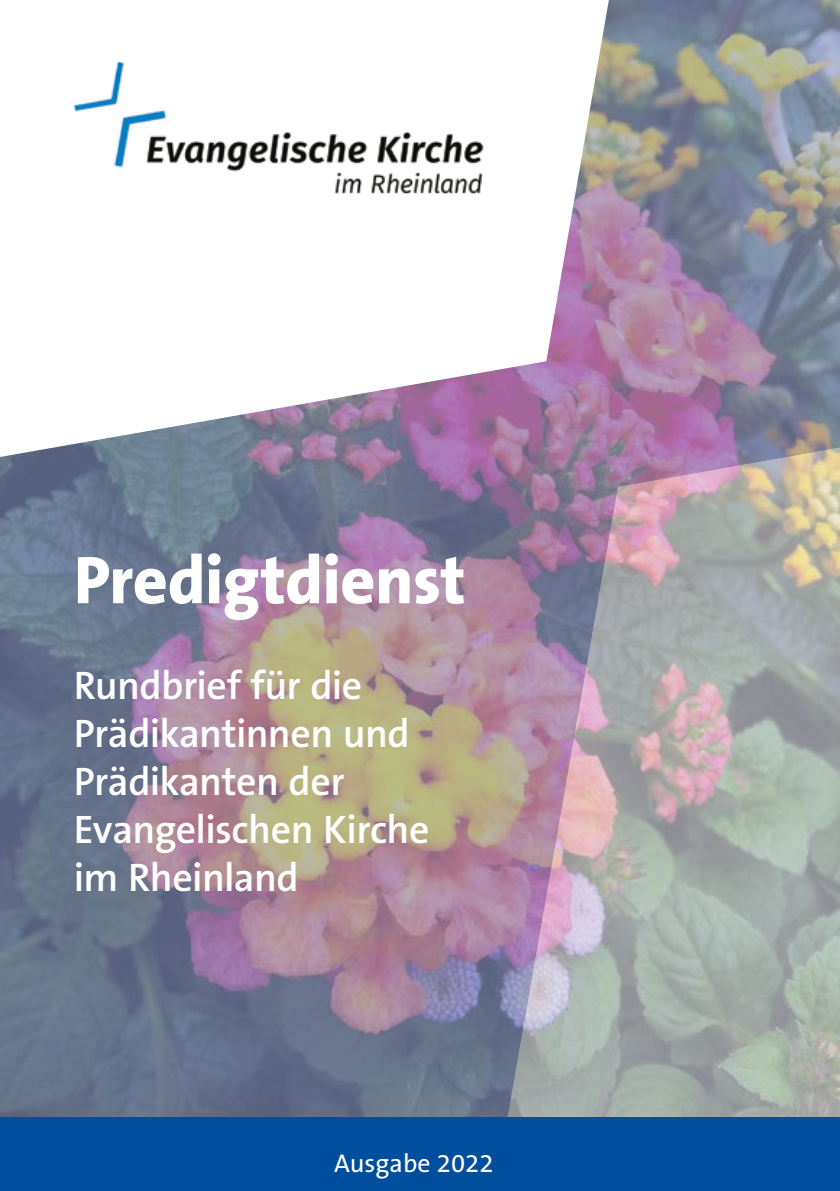
<style>
.page{position:relative;width:840px;height:1191px;background:#fff}
.page>*{position:absolute;margin:0;border:0;box-sizing:border-box;transform-origin:0 0}
.t1{font:800 68px "The Sans OT8";letter-spacing:-.01em;color:#fff}
.t2{font:600 40px/48px "The Sans OT6";letter-spacing:-.015em;color:#fff}
.t3{font:25.8px "The Sans OT5 Plain";color:#fff}
</style>
<div class="page">
<img style="left:0;top:0;width:839px;height:1117px">
<img style="left:498px;top:447px;width:341px;height:670px">
<div style="left:0;top:1117px;width:839px;height:74px;background:#004f9f"></div>
<svg style="left:0;top:0;width:608px;height:457px"></svg>
<img style="left:72px;top:58px;width:413px;height:138px">
<h1 class="t1" style="left:74px;top:536px;width:393px">Predigtdienst</h1>
<p class="t2" style="left:74px;top:662px;width:357px">Rundbrief für die<br>Prädikantinnen und<br>Prädikanten der<br>Evangelischen Kirche im Rheinland</p>
<p class="t3" style="left:334px;top:1147px;width:161px">Ausgabe 2022</p>
</div>
